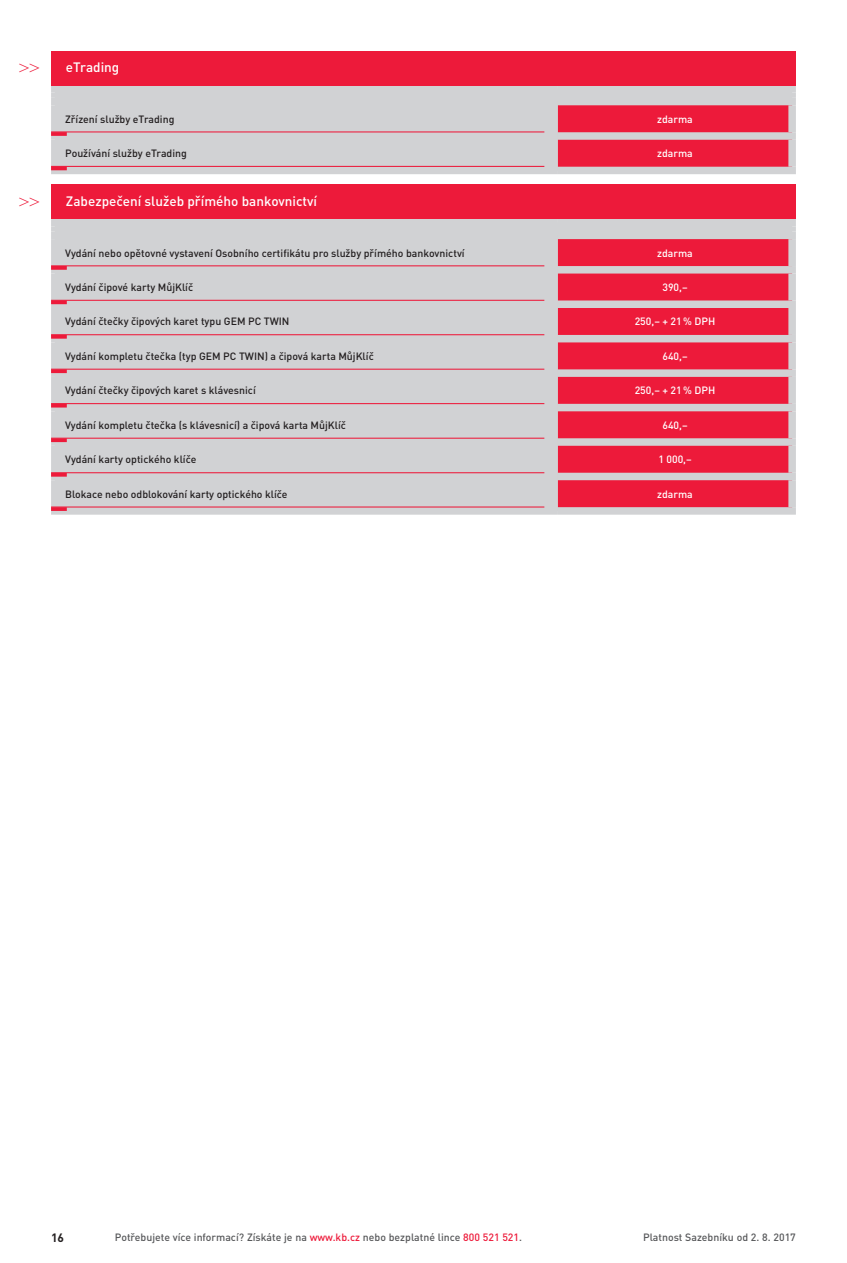
<style>
.page{position:relative;width:847px;height:1263px;background:#fff}
.page>*{position:absolute;margin:0;border:0;box-sizing:border-box;transform-origin:0 0}
.t1{font:18px "Times New Roman";color:#ed1a3a}
.t2{font:500 13.5px "DIN Pro";color:#fff}
.t3{font:700 12px "DIN Pro";color:#231f20}
.t4{font:500 10.5px "DIN Pro";color:#231f20}
.t5{font:500 10.5px "DIN Pro";color:#57585a}
.t6{font:500 10.5px "DIN Pro";color:#fff}
.s1{color:#ed1a3a}
</style>
<div class="page">
<div style="left:59px;top:93px;width:498px;height:74px;background:#d1d2d4"></div>
<div style="left:51px;top:85px;width:506px;height:8px;background:#d1d2d4"></div>
<div style="left:51px;top:93px;width:8px;height:5px;background:#d1d2d4"></div>
<div style="left:557px;top:85px;width:238px;height:8px;background:#d1d2d4"></div>
<svg style="left:557px;top:93px;width:238px;height:74px;background:#ea2b48"></svg>
<div style="left:51px;top:98px;width:506px;height:7px;background:#d1d2d4"></div>
<div style="left:51px;top:105px;width:8px;height:27px;background:#d1d2d4"></div>
<div style="left:557px;top:98px;width:238px;height:7px;background:#d1d2d4"></div>
<div style="left:788px;top:105px;width:7px;height:27px;background:#d1d2d4"></div>
<div style="left:51px;top:132px;width:506px;height:8px;background:#d1d2d4"></div>
<div style="left:51px;top:140px;width:8px;height:27px;background:#d1d2d4"></div>
<div style="left:557px;top:132px;width:238px;height:8px;background:#d1d2d4"></div>
<div style="left:788px;top:140px;width:7px;height:27px;background:#d1d2d4"></div>
<div style="left:51px;top:167px;width:506px;height:7px;background:#d1d2d4"></div>
<div style="left:557px;top:167px;width:238px;height:7px;background:#d1d2d4"></div>
<div style="left:59px;top:226px;width:729px;height:281px;background:#d1d2d4"></div>
<div style="left:557px;top:239px;width:231px;height:268px;background:#ed1a3a"></div>
<div style="left:51px;top:219px;width:506px;height:7px;background:#d1d2d4"></div>
<div style="left:51px;top:226px;width:8px;height:6px;background:#d1d2d4"></div>
<div style="left:557px;top:219px;width:238px;height:7px;background:#d1d2d4"></div>
<div style="left:788px;top:226px;width:7px;height:6px;background:#d1d2d4"></div>
<div style="left:51px;top:232px;width:506px;height:7px;background:#d1d2d4"></div>
<div style="left:51px;top:239px;width:8px;height:27px;background:#d1d2d4"></div>
<div style="left:557px;top:232px;width:238px;height:7px;background:#d1d2d4"></div>
<div style="left:788px;top:239px;width:7px;height:27px;background:#d1d2d4"></div>
<div style="left:51px;top:266px;width:506px;height:8px;background:#d1d2d4"></div>
<div style="left:51px;top:274px;width:8px;height:26px;background:#d1d2d4"></div>
<div style="left:557px;top:266px;width:238px;height:8px;background:#d1d2d4"></div>
<div style="left:788px;top:274px;width:7px;height:26px;background:#d1d2d4"></div>
<div style="left:51px;top:300px;width:506px;height:8px;background:#d1d2d4"></div>
<div style="left:51px;top:308px;width:8px;height:27px;background:#d1d2d4"></div>
<div style="left:557px;top:300px;width:238px;height:8px;background:#d1d2d4"></div>
<div style="left:788px;top:308px;width:7px;height:27px;background:#d1d2d4"></div>
<div style="left:51px;top:335px;width:506px;height:7px;background:#d1d2d4"></div>
<div style="left:51px;top:342px;width:8px;height:27px;background:#d1d2d4"></div>
<div style="left:557px;top:335px;width:238px;height:7px;background:#d1d2d4"></div>
<div style="left:788px;top:342px;width:7px;height:27px;background:#d1d2d4"></div>
<div style="left:51px;top:369px;width:506px;height:8px;background:#d1d2d4"></div>
<div style="left:51px;top:377px;width:8px;height:27px;background:#d1d2d4"></div>
<div style="left:557px;top:369px;width:238px;height:8px;background:#d1d2d4"></div>
<div style="left:788px;top:377px;width:7px;height:27px;background:#d1d2d4"></div>
<div style="left:51px;top:404px;width:506px;height:7px;background:#d1d2d4"></div>
<div style="left:51px;top:411px;width:8px;height:27px;background:#d1d2d4"></div>
<div style="left:557px;top:404px;width:238px;height:7px;background:#d1d2d4"></div>
<div style="left:788px;top:411px;width:7px;height:27px;background:#d1d2d4"></div>
<div style="left:51px;top:438px;width:506px;height:8px;background:#d1d2d4"></div>
<div style="left:51px;top:446px;width:8px;height:27px;background:#d1d2d4"></div>
<div style="left:557px;top:438px;width:238px;height:8px;background:#d1d2d4"></div>
<div style="left:788px;top:446px;width:7px;height:27px;background:#d1d2d4"></div>
<div style="left:51px;top:473px;width:506px;height:7px;background:#d1d2d4"></div>
<div style="left:51px;top:480px;width:8px;height:27px;background:#d1d2d4"></div>
<div style="left:557px;top:473px;width:238px;height:7px;background:#d1d2d4"></div>
<div style="left:788px;top:480px;width:7px;height:27px;background:#d1d2d4"></div>
<div style="left:51px;top:507px;width:506px;height:8px;background:#d1d2d4"></div>
<div style="left:557px;top:507px;width:238px;height:8px;background:#d1d2d4"></div>
<div style="left:51px;top:51px;width:744px;height:34px;background:#ed1a3a"></div>
<hr style="left:51px;top:131px;width:493px;height:1px;background:#ed1a3a">
<svg style="left:51px;top:132px;width:16px;height:4px"></svg>
<hr style="left:51px;top:265px;width:493px;height:1px;background:#ed1a3a">
<svg style="left:51px;top:266px;width:16px;height:4px"></svg>
<hr style="left:51px;top:166px;width:493px;height:1px;background:#ed1a3a">
<hr style="left:51px;top:167px;width:16px;height:3px;background:#ed1a3a">
<hr style="left:51px;top:300px;width:493px;height:1px;background:#ed1a3a">
<svg style="left:51px;top:300px;width:16px;height:4px"></svg>
<hr style="left:51px;top:334px;width:493px;height:1px;background:#ed1a3a">
<svg style="left:51px;top:335px;width:16px;height:4px"></svg>
<hr style="left:51px;top:369px;width:493px;height:1px;background:#ed1a3a">
<svg style="left:51px;top:369px;width:16px;height:4px"></svg>
<hr style="left:51px;top:403px;width:493px;height:1px;background:#ed1a3a">
<hr style="left:51px;top:404px;width:16px;height:3px;background:#ed1a3a">
<hr style="left:51px;top:438px;width:493px;height:1px;background:#ed1a3a">
<svg style="left:51px;top:438px;width:16px;height:4px"></svg>
<hr style="left:51px;top:472px;width:493px;height:1px;background:#ed1a3a">
<svg style="left:51px;top:473px;width:16px;height:4px"></svg>
<hr style="left:51px;top:506px;width:493px;height:1px;background:#ed1a3a">
<svg style="left:51px;top:507px;width:16px;height:4px"></svg>
<div style="left:51px;top:185px;width:744px;height:34px;background:#ed1a3a"></div>
<h1 class="t1" style="left:19px;top:56px;width:22px">&gt;&gt;</h1>
<p class="t2" style="left:66px;top:58px;width:55px">eTrading</p>
<p class="t4" style="left:65px;top:112px;width:111px">Zřízení služby eTrading</p>
<p class="t6" style="left:657px;top:112px;width:37px">zdarma</p>
<p class="t4" style="left:65px;top:146px;width:123px">Používání služby eTrading</p>
<p class="t6" style="left:657px;top:146px;width:37px">zdarma</p>
<h1 class="t1" style="left:19px;top:190px;width:22px">&gt;&gt;</h1>
<p class="t2" style="left:66px;top:192px;width:252px">Zabezpečení služeb přímého bankovnictví</p>
<p class="t4" style="left:65px;top:246px;width:401px">Vydání nebo opětovné vystavení Osobního certifikátu pro služby přímého bankovnictví</p>
<p class="t6" style="left:657px;top:246px;width:37px">zdarma</p>
<p class="t4" style="left:65px;top:280px;width:129px">Vydání čipové karty MůjKlíč</p>
<p class="t6" style="left:662px;top:280px;width:27px">390,–</p>
<p class="t4" style="left:65px;top:315px;width:226px">Vydání čtečky čipových karet typu GEM PC TWIN</p>
<p class="t6" style="left:634px;top:315px;width:82px">250,– + 21% DPH</p>
<p class="t4" style="left:65px;top:349px;width:310px">Vydání kompletu čtečka (typ GEM PC TWIN) a čipová karta MůjKlíč</p>
<p class="t6" style="left:662px;top:349px;width:27px">640,–</p>
<p class="t4" style="left:65px;top:383px;width:192px">Vydání čtečky čipových karet s klávesnicí</p>
<p class="t6" style="left:634px;top:383px;width:82px">250,– + 21% DPH</p>
<p class="t4" style="left:65px;top:418px;width:282px">Vydání kompletu čtečka (s klávesnicí) a čipová karta MůjKlíč</p>
<p class="t6" style="left:662px;top:418px;width:27px">640,–</p>
<p class="t4" style="left:65px;top:452px;width:133px">Vydání karty optického klíče</p>
<p class="t6" style="left:658px;top:452px;width:35px">1 000,–</p>
<p class="t4" style="left:65px;top:487px;width:224px">Blokace nebo odblokování karty optického klíče</p>
<p class="t6" style="left:657px;top:487px;width:37px">zdarma</p>
<p class="t3" style="left:51px;top:1229px;width:15px">16</p>
<p class="t5" style="left:115px;top:1230px;width:408px">Potřebujete více informací? Získáte je na <span class="s1">www.kb.cz</span> nebo bezplatné lince <span class="s1">800 521 521</span>.</p>
<p class="t5" style="left:642px;top:1230px;width:154px">Platnost Sazebníku od 2. 8. 2017</p>
</div>
